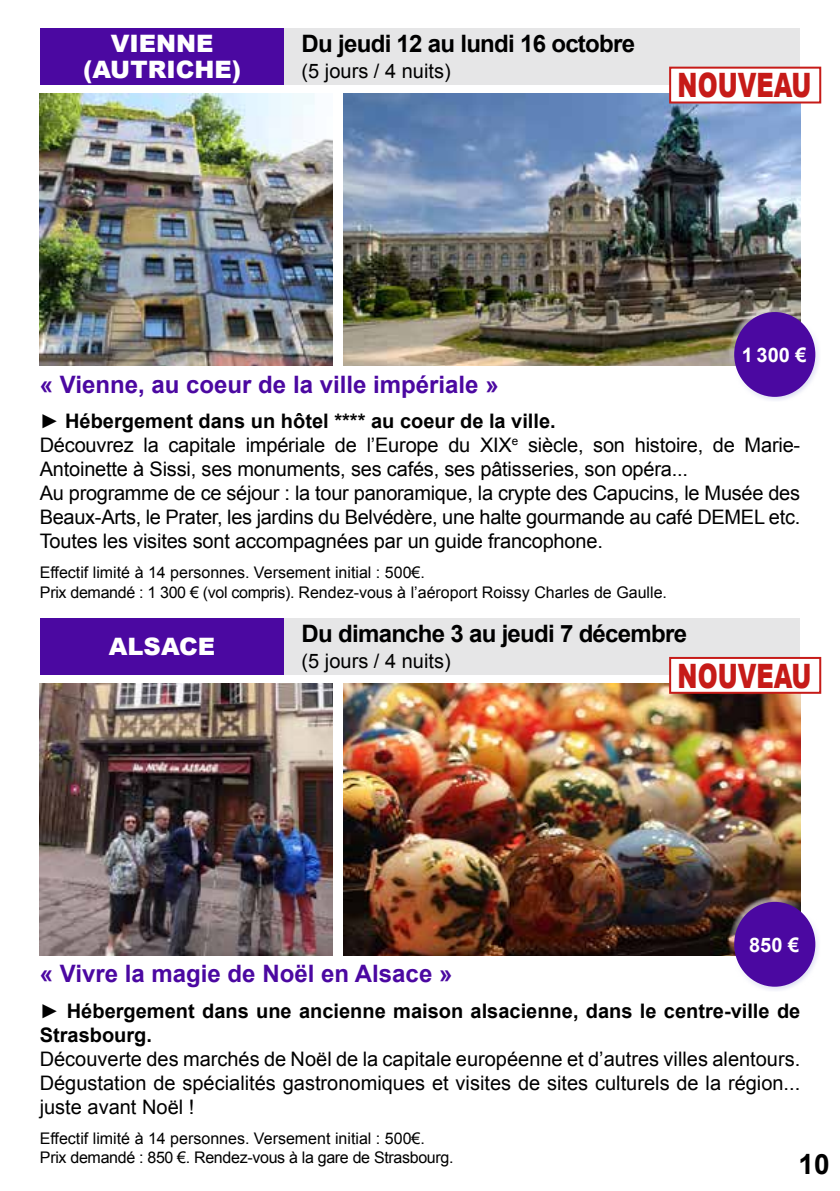
<style>
.page{position:relative;width:840px;height:1191px;background:#fff}
.page>*{position:absolute;margin:0;border:0;box-sizing:border-box;transform-origin:0 0}
.t1{font:900 33.6px "Arial";color:#c61b18;scale:.71 1}
.t2{font:700 28px "Arial";color:#000}
.t3{font:700 24px "Arial";color:#4b08a1}
.t4{font:700 24px "Arial";letter-spacing:-.03em;color:#000}
.t5{font:900 24px/26px "Arial";color:#fff;text-align:center}
.t6{font:20px/24px "Arial";letter-spacing:-.01em;color:#000;text-align:justify}
.t7{font:700 20px/24px "Arial";color:#000}
.t8{font:700 20px "Arial";color:#fff}
.t9{font:16px/19.2px "Arial";color:#000}
.s1{font-weight:700}
</style>
<div class="page">
<img style="left:343px;top:683px;width:456px;height:272px">
<img style="left:40px;top:683px;width:292px;height:272px">
<div style="left:40px;top:618px;width:244px;height:57px;background:#4b08a1"></div>
<div style="left:284px;top:618px;width:515px;height:57px;background:#e6e6e7"></div>
<div style="left:728px;top:896px;width:85px;height:71px;background:#fff;opacity:.68"></div>
<div style="left:734px;top:914px;width:86px;height:78px;background:#cdcfeb;opacity:.66"></div>
<div style="left:733px;top:902px;width:81px;height:84px;background:#4b08a1;border-radius:50%"></div>
<img style="left:343px;top:94px;width:456px;height:272px">
<img style="left:40px;top:94px;width:292px;height:272px">
<div style="left:40px;top:28px;width:244px;height:57px;background:#4b08a1"></div>
<div style="left:284px;top:28px;width:515px;height:57px;background:#e6e6e7"></div>
<div style="left:728px;top:306px;width:85px;height:71px;background:#fff;opacity:.68"></div>
<div style="left:734px;top:324px;width:86px;height:78px;background:#cdcfeb;opacity:.66"></div>
<div style="left:733px;top:312px;width:81px;height:85px;background:#4b08a1;border-radius:50%"></div>
<div style="left:668px;top:67px;width:152px;height:36px;background:#fff;border:2px solid #c61b18"></div>
<div style="left:668px;top:657px;width:152px;height:37px;background:#fff;border:2px solid #c61b18"></div>
<p class="t5" style="left:83px;top:30px;width:159px">VIENNE (AUTRICHE)</p>
<p class="t4" style="left:301px;top:28px;width:335px">Du jeudi 12 au lundi 16 octobre</p>
<p class="t6" style="left:301px;top:60px;width:150px">(5 jours / 4 nuits)</p>
<h1 class="t1" style="left:677px;top:61px;width:190px">NOUVEAU</h1>
<p class="t8" style="left:741px;top:341px;width:66px">1 300 €</p>
<p class="t3" style="left:40px;top:368px;width:460px">« Vienne, au coeur de la ville impériale »</p>
<p class="t6" style="left:40px;top:409px;width:761px;text-align:left"><span class="s1">► Hébergement dans un hôtel **** au coeur de la ville.<br></span>Découvrez la capitale impériale de l’Europe du XIX<sup>e</sup> siècle, son histoire, de Marie-Antoinette à Sissi, ses monuments, ses cafés, ses pâtisseries, son opéra...<br>Au programme de ce séjour : la tour panoramique, la crypte des Capucins, le Musée des Beaux-Arts, le Prater, les jardins du Belvédère, une halte gourmande au café DEMEL etc.<br>Toutes les visites sont accompagnées par un guide francophone.</p>
<p class="t9" style="left:40px;top:563px;width:628px">Effectif limité à 14 personnes. Versement initial : 500€.<br>Prix demandé : 1 300 € (vol compris). Rendez-vous à l’aéroport Roissy Charles de Gaulle.</p>
<p class="t5" style="left:109px;top:633px;width:108px">ALSACE</p>
<p class="t4" style="left:301px;top:618px;width:387px">Du dimanche 3 au jeudi 7 décembre</p>
<p class="t6" style="left:301px;top:649px;width:150px">(5 jours / 4 nuits)</p>
<h1 class="t1" style="left:677px;top:651px;width:190px">NOUVEAU</h1>
<p class="t8" style="left:748px;top:931px;width:52px">850 €</p>
<p class="t3" style="left:40px;top:958px;width:414px">« Vivre la magie de Noël en Alsace »</p>
<p class="t7" style="left:40px;top:999px;width:761px">► Hébergement dans une ancienne maison alsacienne, dans le centre-ville de<br>Strasbourg.</p>
<p class="t6" style="left:40px;top:1046px;width:761px">Découverte des marchés de Noël de la capitale européenne et d’autres villes alentours.<br>Dégustation de spécialités gastronomiques et visites de sites culturels de la région... juste avant Noël !</p>
<p class="t9" style="left:40px;top:1129px;width:415px">Effectif limité à 14 personnes. Versement initial : 500€.<br>Prix demandé : 850 €. Rendez-vous à la gare de Strasbourg.</p>
<h2 class="t2" style="left:798px;top:1145px;width:33px">10</h2>
</div>
